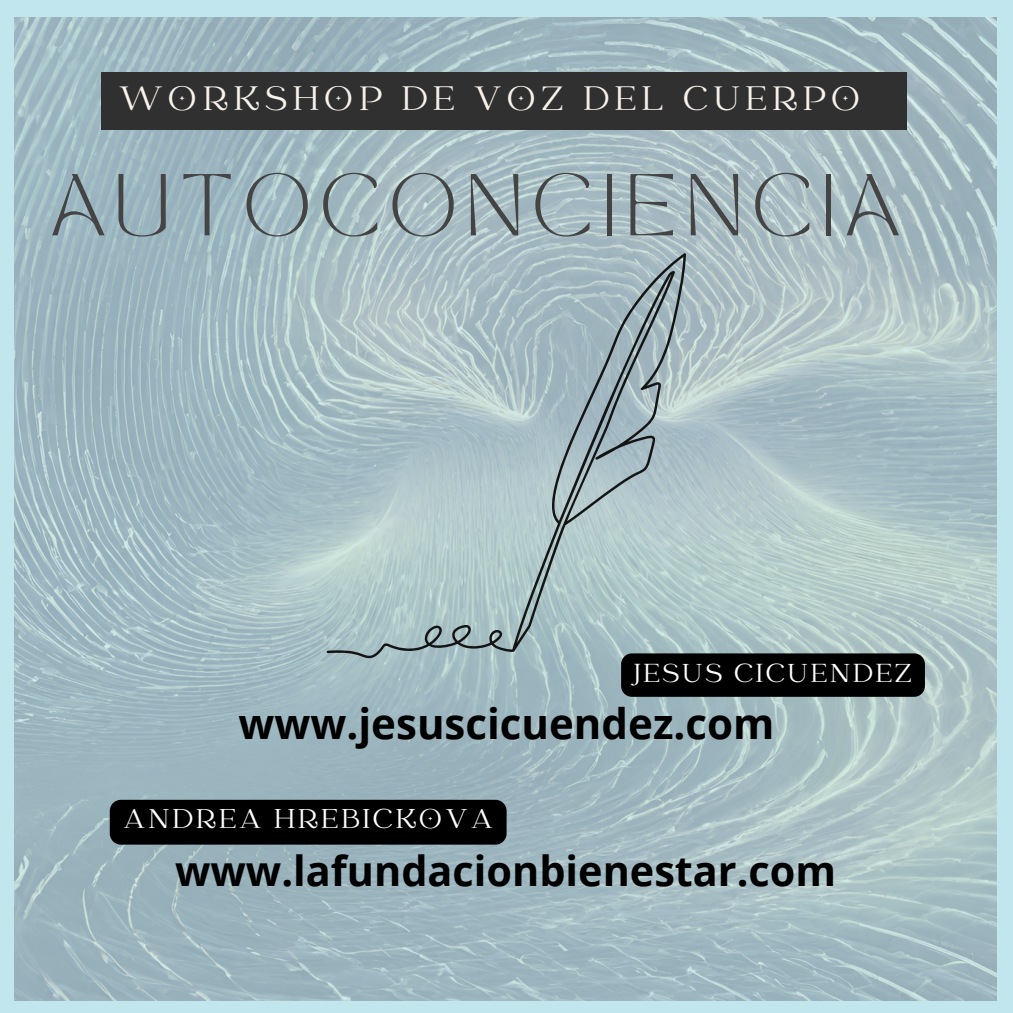
<style>
.page{position:relative;width:1013px;height:1013px;background:#fff}
.page>*{position:absolute;margin:0;border:0;box-sizing:border-box;transform-origin:0 0}
.t1{font:61.25px "TAN MONCHERI Regular";letter-spacing:.15em;color:#444}
.t2{font:700 42px "Open Sans";color:#000}
.t3{font:700 41.38px "Open Sans";color:#000}
.t4{font:37.5px "Catchy Mager";letter-spacing:.15em;color:#f8f2ea}
.t5{font:30px "Catchy Mager";letter-spacing:.1em;color:#fff}
.t6{font:28.75px "Catchy Mager";letter-spacing:.1em;color:#fff}
</style>
<div class="page">
<div style="left:0;top:0;width:1012px;height:1012px;background:#c1e6ed"></div>
<img style="left:15px;top:17px;width:981px;height:983px">
<svg style="left:327px;top:253px;width:359px;height:405px;background:#a7bdc1"></svg>
<div style="left:101px;top:72px;width:805px;height:57px;background:#303030"></div>
<div style="left:621px;top:653px;width:303px;height:43px;background:#000"></div>
<div style="left:110px;top:799px;width:396px;height:45px;background:#000"></div>
<p class="t4" style="left:119px;top:80px;width:743px">WORKSHOP DE VOZ DEL CUERPO</p>
<h2 class="t1" style="left:51px;top:173px;width:849px">AUTOCONCIENCIA</h2>
<h2 class="t6" style="left:634px;top:659px;width:279px">JESUS CICUENDEZ</h2>
<p class="t2" style="left:239px;top:694px;width:537px">www.jesuscicuendez.com</p>
<h3 class="t5" style="left:123px;top:804px;width:371px">ANDREA HREBICKOVA</h3>
<h1 class="t3" style="left:175px;top:841px;width:662px">www.lafundacionbienestar.com</h1>
</div>
